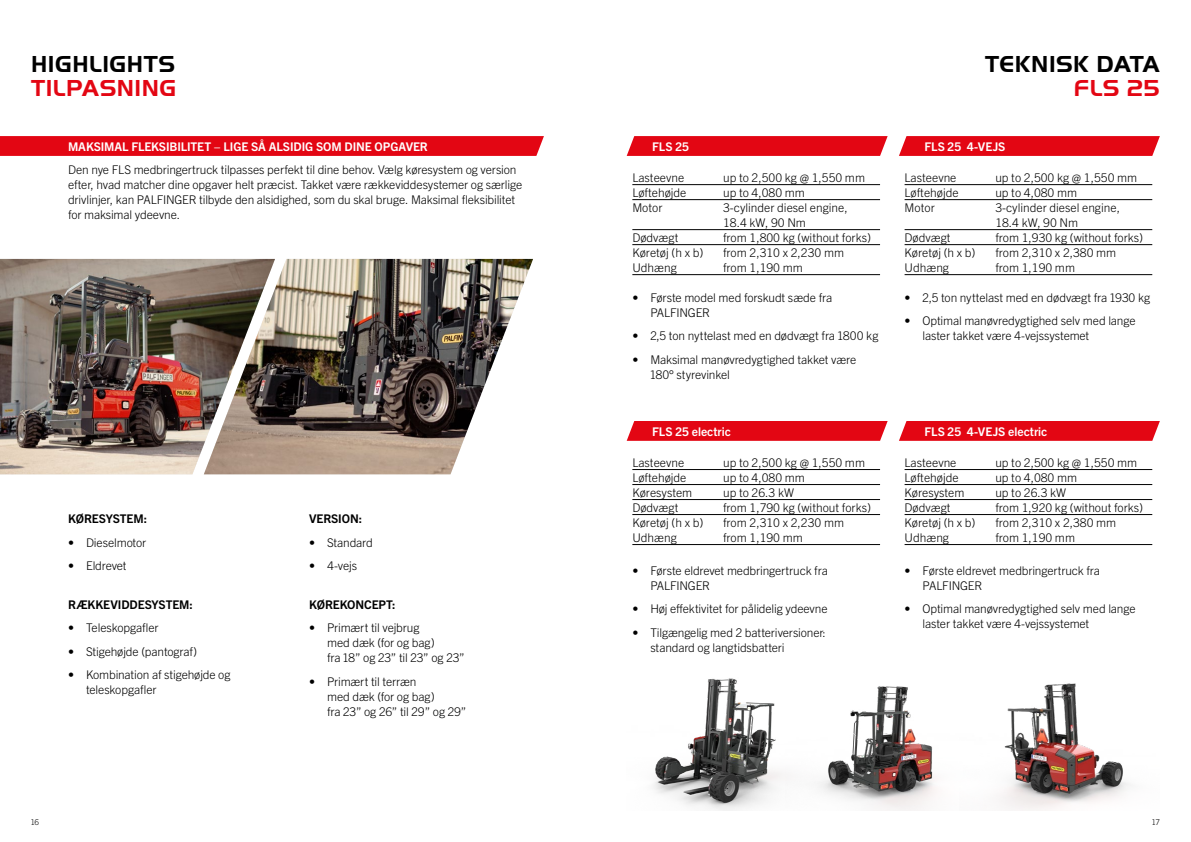
<style>
.page{position:relative;width:1191px;height:842px;background:#fff}
.page>*{position:absolute;margin:0;border:0;box-sizing:border-box;transform-origin:0 0}
.t1{font:700 24px "Palfinger Handel Gothic";letter-spacing:.02em;color:#000}
.t2{font:700 24px "Palfinger Handel Gothic";letter-spacing:.02em;color:#e30613}
.t3{font:300 12px/15px "Trade Gothic Next LT Pro";letter-spacing:-.005em;color:#000}
.t4{font:700 12px "Trade Gothic Next LT Pro";letter-spacing:-.005em;color:#fff}
.t5{font:700 12px "Trade Gothic Next LT Pro";letter-spacing:-.005em;color:#000}
.t6{font:300 8px "Trade Gothic Next LT Pro";color:#000}
</style>
<div class="page">
<svg style="left:0;top:136px;width:544px;height:20px;background:#e30916"></svg>
<img style="left:275px;top:259px;width:258px;height:215px">
<img style="left:0;top:259px;width:275px;height:215px">
<svg style="left:626px;top:136px;width:261px;height:20px;background:#e30e1b"></svg>
<hr style="left:632px;top:184px;width:248px;height:1px;background:#000">
<hr style="left:632px;top:199px;width:248px;height:1px;background:#000">
<hr style="left:632px;top:229px;width:248px;height:1px;background:#000">
<hr style="left:632px;top:244px;width:248px;height:1px;background:#000">
<hr style="left:632px;top:274px;width:248px;height:1px;background:#000">
<svg style="left:626px;top:421px;width:261px;height:20px;background:#e40f1b"></svg>
<hr style="left:632px;top:469px;width:248px;height:1px;background:#000">
<hr style="left:632px;top:484px;width:248px;height:1px;background:#000">
<hr style="left:632px;top:499px;width:248px;height:1px;background:#000">
<hr style="left:632px;top:514px;width:248px;height:1px;background:#000">
<hr style="left:632px;top:544px;width:248px;height:1px;background:#000">
<svg style="left:899px;top:136px;width:260px;height:20px;background:#e30e1a"></svg>
<hr style="left:904px;top:184px;width:248px;height:1px;background:#000">
<hr style="left:904px;top:199px;width:248px;height:1px;background:#000">
<hr style="left:904px;top:229px;width:248px;height:1px;background:#000">
<hr style="left:904px;top:244px;width:248px;height:1px;background:#000">
<hr style="left:904px;top:274px;width:248px;height:1px;background:#000">
<svg style="left:899px;top:421px;width:260px;height:20px;background:#e30e1a"></svg>
<hr style="left:904px;top:469px;width:248px;height:1px;background:#000">
<hr style="left:904px;top:484px;width:248px;height:1px;background:#000">
<hr style="left:904px;top:499px;width:248px;height:1px;background:#000">
<hr style="left:904px;top:514px;width:248px;height:1px;background:#000">
<hr style="left:904px;top:544px;width:248px;height:1px;background:#000">
<img style="left:1001px;top:683px;width:130px;height:128px">
<img style="left:827px;top:686px;width:109px;height:125px">
<img style="left:653px;top:678px;width:174px;height:133px">
<h1 class="t1" style="left:31px;top:51px;width:146px">HIGHLIGHTS</h1>
<h1 class="t2" style="left:31px;top:75px;width:146px">TILPASNING</h1>
<p class="t4" style="left:68px;top:138px;width:361px">MAKSIMAL FLEKSIBILITET − LIGE SÅ ALSIDIG SOM DINE OPGAVER</p>
<p class="t3" style="left:68px;top:162px;width:456px">Den nye FLS medbringertruck tilpasses perfekt til dine behov. Vælg køresystem og version efter, hvad matcher dine opgaver helt præcist. Takket være rækkeviddesystemer og særlige drivlinjer, kan PALFINGER tilbyde den alsidighed, som du skal bruge. Maksimal fleksibilitet for maksimal ydeevne.</p>
<p class="t5" style="left:68px;top:511px;width:81px">KØRESYSTEM:</p>
<p class="t3" style="left:68px;top:534px;width:80px">• Dieselmotor</p>
<p class="t3" style="left:68px;top:558px;width:60px">• Eldrevet</p>
<p class="t5" style="left:68px;top:596px;width:126px">RÆKKEVIDDESYSTEM:</p>
<p class="t3" style="left:68px;top:620px;width:92px">• Teleskopgafler</p>
<p class="t3" style="left:68px;top:643px;width:131px">• Stigehøjde (pantograf)</p>
<p class="t3" style="left:86px;top:667px;width:146px;text-indent:-18px">• Kombination af stigehøjde og teleskopgafler</p>
<p class="t5" style="left:309px;top:511px;width:55px">VERSION:</p>
<p class="t3" style="left:309px;top:534px;width:65px">• Standard</p>
<p class="t3" style="left:309px;top:558px;width:49px">• 4-vejs</p>
<p class="t5" style="left:309px;top:596px;width:88px">KØREKONCEPT:</p>
<p class="t3" style="left:327px;top:620px;width:139px;text-indent:-18px">• Primært til vejbrug<br>med dæk (for og bag)<br>fra 18” og 23” til 23” og 23”</p>
<p class="t3" style="left:327px;top:673px;width:141px;text-indent:-18px">• Primært til terræn<br>med dæk (for og bag)<br>fra 23” og 26” til 29” og 29”</p>
<p class="t4" style="left:652px;top:138px;width:38px">FLS 25</p>
<p class="t3" style="left:632px;top:170px;width:53px">Lasteevne</p>
<p class="t3" style="left:723px;top:170px;width:143px">up to 2,500 kg @ 1,550 mm</p>
<p class="t3" style="left:632px;top:185px;width:56px">Løftehøjde</p>
<p class="t3" style="left:723px;top:185px;width:83px">up to 4,080 mm</p>
<p class="t3" style="left:632px;top:200px;width:32px">Motor</p>
<p class="t3" style="left:723px;top:200px;width:126px">3-cylinder diesel engine,<br>18.4 kW, 90 Nm</p>
<p class="t3" style="left:632px;top:230px;width:48px">Dødvægt</p>
<p class="t3" style="left:723px;top:230px;width:149px">from 1,800 kg (without forks)</p>
<p class="t3" style="left:632px;top:245px;width:72px">Køretøj (h x b)</p>
<p class="t3" style="left:723px;top:245px;width:122px">from 2,310 x 2,230 mm</p>
<p class="t3" style="left:632px;top:260px;width:46px">Udhæng</p>
<p class="t3" style="left:723px;top:260px;width:81px">from 1,190 mm</p>
<p class="t3" style="left:650px;top:289px;width:183px;text-indent:-18px">• Første model med forskudt sæde fra<br>PALFINGER</p>
<p class="t3" style="left:632px;top:327px;width:248px">• 2,5 ton nyttelast med en dødvægt fra 1800 kg</p>
<p class="t3" style="left:650px;top:351px;width:207px;text-indent:-18px">• Maksimal manøvredygtighed takket være<br>180° styrevinkel</p>
<p class="t4" style="left:652px;top:423px;width:80px">FLS 25 electric</p>
<p class="t3" style="left:632px;top:454px;width:53px">Lasteevne</p>
<p class="t3" style="left:723px;top:454px;width:143px">up to 2,500 kg @ 1,550 mm</p>
<p class="t3" style="left:632px;top:469px;width:56px">Løftehøjde</p>
<p class="t3" style="left:723px;top:469px;width:83px">up to 4,080 mm</p>
<p class="t3" style="left:632px;top:484px;width:61px">Køresystem</p>
<p class="t3" style="left:723px;top:484px;width:72px">up to 26.3 kW</p>
<p class="t3" style="left:632px;top:499px;width:48px">Dødvægt</p>
<p class="t3" style="left:723px;top:499px;width:149px">from 1,790 kg (without forks)</p>
<p class="t3" style="left:632px;top:514px;width:72px">Køretøj (h x b)</p>
<p class="t3" style="left:723px;top:514px;width:122px">from 2,310 x 2,230 mm</p>
<p class="t3" style="left:632px;top:529px;width:46px">Udhæng</p>
<p class="t3" style="left:723px;top:529px;width:81px">from 1,190 mm</p>
<p class="t3" style="left:650px;top:562px;width:179px;text-indent:-18px">• Første eldrevet medbringertruck fra<br>PALFINGER</p>
<p class="t3" style="left:632px;top:601px;width:197px">• Høj effektivitet for pålidelig ydeevne</p>
<p class="t3" style="left:650px;top:624px;width:177px;text-indent:-18px">• Tilgængelig med 2 batteriversioner: standard og langtidsbatteri</p>
<h1 class="t1" style="left:985px;top:51px;width:176px">TEKNISK DATA</h1>
<h1 class="t2" style="left:1074px;top:75px;width:87px">FLS 25</h1>
<p class="t4" style="left:924px;top:138px;width:83px">FLS 25 4-VEJS</p>
<p class="t3" style="left:904px;top:170px;width:53px">Lasteevne</p>
<p class="t3" style="left:995px;top:170px;width:143px">up to 2,500 kg @ 1,550 mm</p>
<p class="t3" style="left:904px;top:185px;width:56px">Løftehøjde</p>
<p class="t3" style="left:995px;top:185px;width:83px">up to 4,080 mm</p>
<p class="t3" style="left:904px;top:200px;width:32px">Motor</p>
<p class="t3" style="left:995px;top:200px;width:126px">3-cylinder diesel engine,<br>18.4 kW, 90 Nm</p>
<p class="t3" style="left:904px;top:230px;width:48px">Dødvægt</p>
<p class="t3" style="left:995px;top:230px;width:149px">from 1,930 kg (without forks)</p>
<p class="t3" style="left:904px;top:245px;width:72px">Køretøj (h x b)</p>
<p class="t3" style="left:995px;top:245px;width:122px">from 2,310 x 2,380 mm</p>
<p class="t3" style="left:904px;top:260px;width:46px">Udhæng</p>
<p class="t3" style="left:995px;top:260px;width:81px">from 1,190 mm</p>
<p class="t3" style="left:904px;top:289px;width:247px">• 2,5 ton nyttelast med en dødvægt fra 1930 kg</p>
<p class="t3" style="left:922px;top:312px;width:214px;text-indent:-18px">• Optimal manøvredygtighed selv med lange laster takket være 4-vejssystemet</p>
<p class="t4" style="left:924px;top:423px;width:124px">FLS 25 4-VEJS electric</p>
<p class="t3" style="left:904px;top:454px;width:53px">Lasteevne</p>
<p class="t3" style="left:995px;top:454px;width:143px">up to 2,500 kg @ 1,550 mm</p>
<p class="t3" style="left:904px;top:469px;width:56px">Løftehøjde</p>
<p class="t3" style="left:995px;top:469px;width:83px">up to 4,080 mm</p>
<p class="t3" style="left:904px;top:484px;width:61px">Køresystem</p>
<p class="t3" style="left:995px;top:484px;width:72px">up to 26.3 kW</p>
<p class="t3" style="left:904px;top:499px;width:48px">Dødvægt</p>
<p class="t3" style="left:995px;top:499px;width:149px">from 1,920 kg (without forks)</p>
<p class="t3" style="left:904px;top:514px;width:72px">Køretøj (h x b)</p>
<p class="t3" style="left:995px;top:514px;width:122px">from 2,310 x 2,380 mm</p>
<p class="t3" style="left:904px;top:529px;width:46px">Udhæng</p>
<p class="t3" style="left:995px;top:529px;width:81px">from 1,190 mm</p>
<p class="t3" style="left:922px;top:562px;width:179px;text-indent:-18px">• Første eldrevet medbringertruck fra<br>PALFINGER</p>
<p class="t3" style="left:922px;top:601px;width:214px;text-indent:-18px">• Optimal manøvredygtighed selv med lange laster takket være 4-vejssystemet</p>
<p class="t6" style="left:31px;top:816px;width:10px">16</p>
<p class="t6" style="left:1152px;top:816px;width:9px">17</p>
</div>
